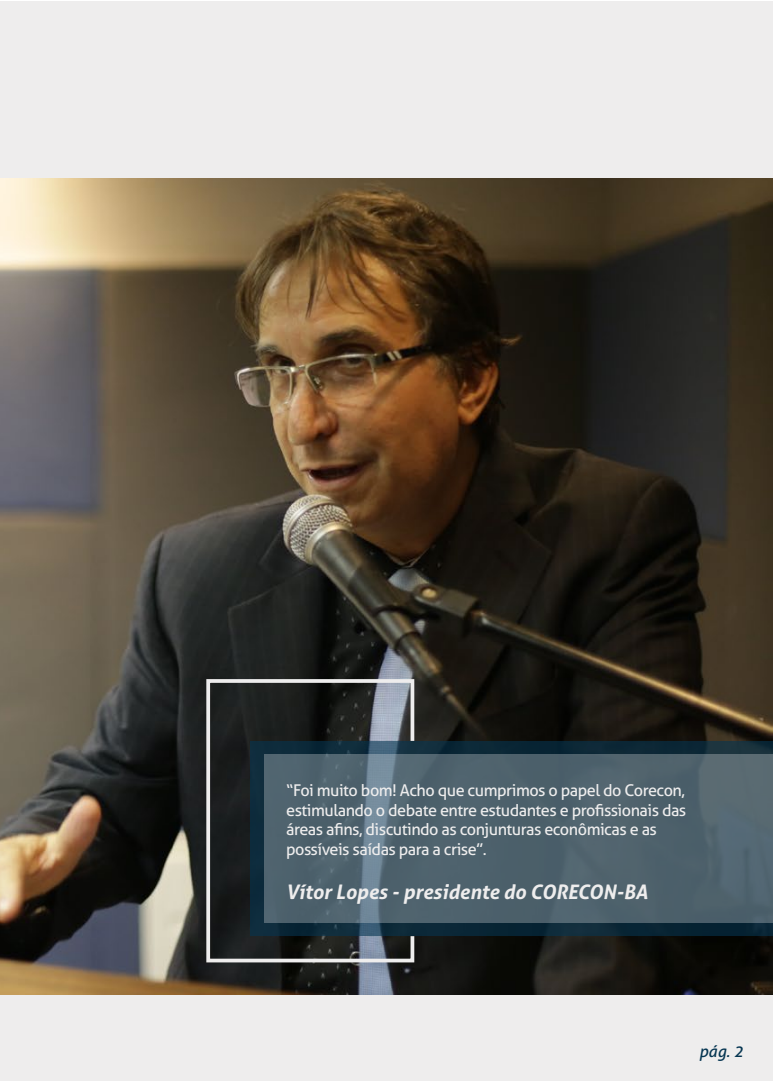
<style>
.page{position:relative;width:773px;height:1081px;background:#fff}
.page>*{position:absolute;margin:0;border:0;box-sizing:border-box;transform-origin:0 0}
.t1{font:italic 700 20px "Aller";color:#eeeded}
.t2{font:16.25px/19.5px "Aller";letter-spacing:-.03em;color:#eeeded}
.t3{font:italic 16.25px "Aller";color:#053551}
</style>
<div class="page">
<div style="left:0;top:1px;width:772px;height:1080px;background:#eeeded"></div>
<img style="left:0;top:178px;width:772px;height:816px">
<svg style="left:204px;top:677px;width:212px;height:287px"></svg>
<svg style="left:250px;top:741px;width:522px;height:195px;fill:#0d2939"></svg>
<svg style="left:264px;top:754px;width:508px;height:169px;fill:#4e626d"></svg>
<p class="t2" style="left:286px;top:780px;width:401px">“Foi muito bom! Acho que cumprimos o papel do Corecon, estimulando o debate entre estudantes e profissionais das áreas afins, discutindo as conjunturas econômicas e as possíveis saídas para a crise”.</p>
<p class="t1" style="left:286px;top:879px;width:363px">Vítor Lopes - presidente do CORECON-BA</p>
<p class="t3" style="left:699px;top:1041px;width:46px">pág. 2</p>
</div>
